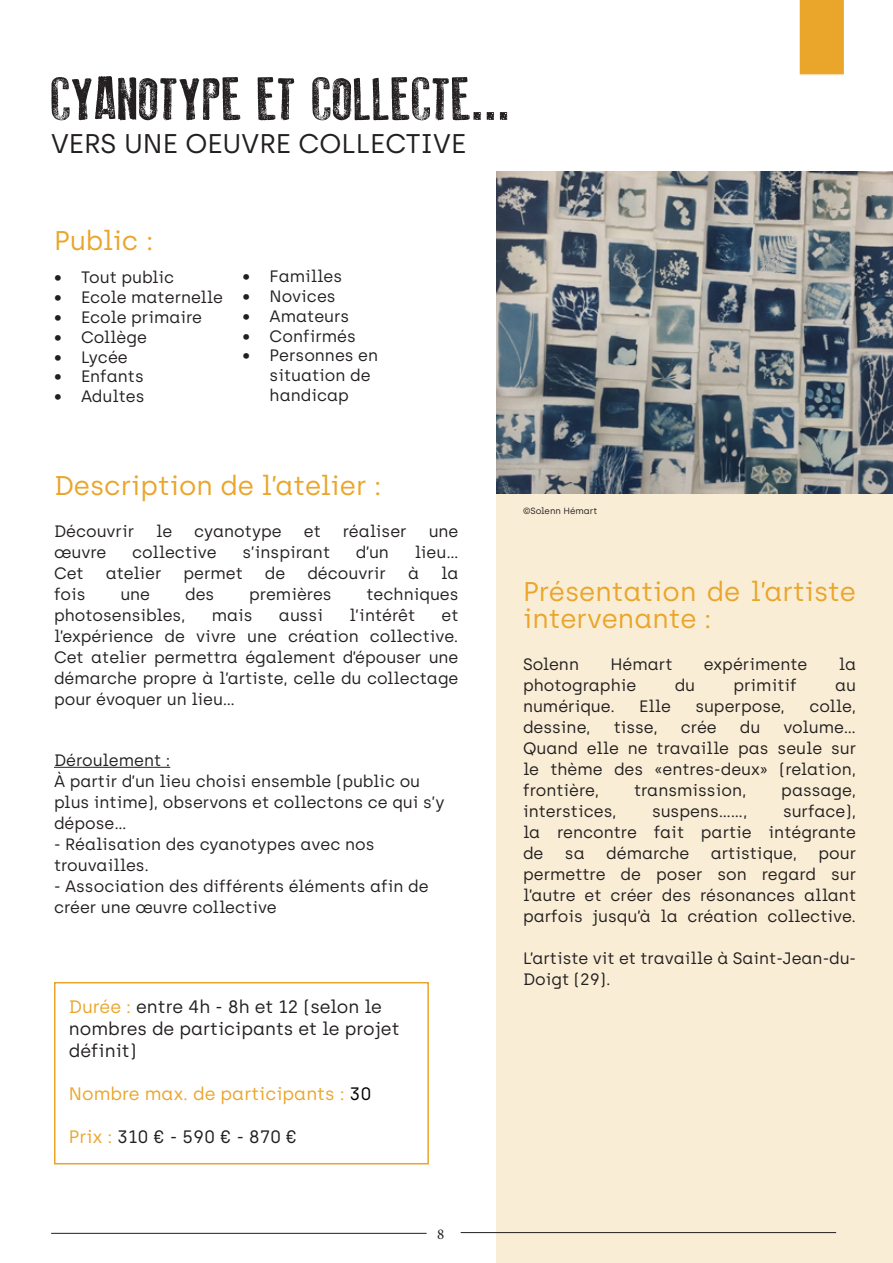
<style>
.page{position:relative;width:893px;height:1263px;background:#fff}
.page>*{position:absolute;margin:0;border:0;box-sizing:border-box;transform-origin:0 0}
.t1{font:60px "Old Press";color:#231f20}
.t2{font:27px/27px "Archia";color:#eaa52b}
.t3{font:27px "Archia";color:#231f20}
.t4{font:18px/21.6px "Archia";color:#231f20}
.t5{font:18px "Archia";color:#eaa52b}
.t6{font:16.5px/21px "Archia";color:#231f20}
.t7{font:15px "Minion Pro";color:#231f20}
.t8{font:9px "Archia";color:#231f20}
.s1{color:#eaa52b}
.s2{color:#000001}
</style>
<div class="page">
<hr style="left:0;top:234px;width:1px;height:1029px;background:#eaa52b">
<img style="left:0;top:171px;width:1px;height:510px">
<div style="left:496px;top:200px;width:397px;height:1063px;background:#faedd5"></div>
<img style="left:496px;top:171px;width:397px;height:322px">
<hr style="left:54px;top:767px;width:116px;height:1px;background:#231f20">
<svg style="left:799px;top:0;width:46px;height:76px;background:#ebaa37"></svg>
<hr style="left:51px;top:1233px;width:376px;height:1px;background:#231f20">
<hr style="left:461px;top:1232px;width:375px;height:1px;background:#231f20">
<div style="left:54px;top:982px;width:375px;height:182px;border:2px solid #eaa52b"></div>
<p class="t1" style="left:51px;top:66px;width:462px">CYANOTYPE ET COLLECTE...</p>
<p class="t3" style="left:51px;top:127px;width:416px">VERS UNE OEUVRE COLLECTIVE</p>
<p class="t2" style="left:54px;top:227px;width:101px">Public :</p>
<p class="t6" style="left:54px;top:267px;width:122px">• Tout public</p>
<p class="t6" style="left:54px;top:287px;width:171px">• Ecole maternelle</p>
<p class="t6" style="left:54px;top:307px;width:150px">• Ecole primaire</p>
<p class="t6" style="left:54px;top:326px;width:94px">• Collège</p>
<p class="t6" style="left:54px;top:346px;width:75px">• Lycée</p>
<p class="t6" style="left:54px;top:366px;width:91px">• Enfants</p>
<p class="t6" style="left:54px;top:386px;width:92px">• Adultes</p>
<p class="t6" style="left:243px;top:266px;width:101px">• Familles</p>
<p class="t6" style="left:243px;top:286px;width:95px">• Novices</p>
<p class="t6" style="left:243px;top:305px;width:108px">• Amateurs</p>
<p class="t6" style="left:243px;top:325px;width:115px">• Confirmés</p>
<p class="t6" style="left:270px;top:346px;width:110px;line-height:19.8px;text-indent:-27px">• Personnes en situation de handicap</p>
<p class="t2" style="left:54px;top:472px;width:329px">Description de l’atelier :</p>
<p class="t6" style="left:54px;top:521px;width:82px">Découvrir</p>
<p class="t6" style="left:156px;top:521px;width:18px">le</p>
<p class="t6" style="left:194px;top:521px;width:89px">cyanotype</p>
<p class="t6" style="left:304px;top:521px;width:19px">et</p>
<p class="t6" style="left:343px;top:521px;width:65px">réaliser</p>
<p class="t6" style="left:429px;top:521px;width:31px">une</p>
<p class="t6" style="left:54px;top:542px;width:54px">œuvre</p>
<p class="t6" style="left:132px;top:542px;width:86px">collective</p>
<p class="t6" style="left:242px;top:542px;width:89px">s’inspirant</p>
<p class="t6" style="left:356px;top:542px;width:35px">d’un</p>
<p class="t6" style="left:415px;top:542px;width:45px">lieu...</p>
<p class="t6" style="left:54px;top:563px;width:31px">Cet</p>
<p class="t6" style="left:106px;top:563px;width:57px">atelier</p>
<p class="t6" style="left:183px;top:563px;width:61px">permet</p>
<p class="t6" style="left:265px;top:563px;width:22px">de</p>
<p class="t6" style="left:307px;top:563px;width:80px">découvrir</p>
<p class="t6" style="left:408px;top:563px;width:13px">à</p>
<p class="t6" style="left:441px;top:563px;width:19px">la</p>
<p class="t6" style="left:54px;top:584px;width:33px">fois</p>
<p class="t6" style="left:120px;top:584px;width:31px">une</p>
<p class="t6" style="left:185px;top:584px;width:31px">des</p>
<p class="t6" style="left:249px;top:584px;width:84px">premières</p>
<p class="t6" style="left:367px;top:584px;width:93px">techniques</p>
<p class="t6" style="left:54px;top:605px;width:133px">photosensibles,</p>
<p class="t6" style="left:212px;top:605px;width:42px">mais</p>
<p class="t6" style="left:279px;top:605px;width:46px">aussi</p>
<p class="t6" style="left:349px;top:605px;width:67px">l’intérêt</p>
<p class="t6" style="left:54px;top:605px;width:406px;text-align:justify;text-indent:387px">et l’expérience de vivre une création collective.<br>Cet atelier permettra également d’épouser une démarche propre à l’artiste, celle du collectage pour évoquer un lieu...</p>
<p class="t6" style="left:54px;top:749px;width:118px">Déroulement :</p>
<p class="t6" style="left:54px;top:770px;width:392px">À partir d’un lieu choisi ensemble (public ou plus intime), observons et collectons ce qui s’y dépose...</p>
<p class="t6" style="left:54px;top:833px;width:322px">- Réalisation des cyanotypes avec nos trouvailles.</p>
<p class="t6" style="left:54px;top:875px;width:376px">- Association des différents éléments afin de créer une œuvre collective</p>
<p class="t4" style="left:69px;top:996px;width:332px"><span class="s1">Durée :</span> entre 4h - 8h et 12 (selon le nombres de participants et le projet définit)</p>
<p class="t5" style="left:69px;top:1083px;width:304px">Nombre max. de participants : <span class="s2">30</span></p>
<p class="t4" style="left:69px;top:1126px;width:230px"><span class="s1">Prix :</span> 310 € - 590 € - 870 €</p>
<p class="t8" style="left:523px;top:505px;width:76px">©Solenn Hémart</p>
<p class="t2" style="left:523px;top:578px;width:335px">Présentation de l’artiste intervenante :</p>
<p class="t6" style="left:523px;top:653px;width:58px">Solenn</p>
<p class="t6" style="left:610px;top:653px;width:64px">Hémart</p>
<p class="t6" style="left:704px;top:653px;width:105px">expérimente</p>
<p class="t6" style="left:839px;top:653px;width:19px">la</p>
<p class="t6" style="left:523px;top:674px;width:115px">photographie</p>
<p class="t6" style="left:675px;top:674px;width:22px">du</p>
<p class="t6" style="left:733px;top:674px;width:65px">primitif</p>
<p class="t6" style="left:835px;top:674px;width:22px">au</p>
<p class="t6" style="left:523px;top:695px;width:93px">numérique.</p>
<p class="t6" style="left:639px;top:695px;width:33px">Elle</p>
<p class="t6" style="left:695px;top:695px;width:91px">superpose,</p>
<p class="t6" style="left:809px;top:695px;width:48px">colle,</p>
<p class="t6" style="left:523px;top:716px;width:69px">dessine,</p>
<p class="t6" style="left:614px;top:716px;width:46px">tisse,</p>
<p class="t6" style="left:681px;top:716px;width:37px">crée</p>
<p class="t6" style="left:740px;top:716px;width:22px">du</p>
<p class="t6" style="left:523px;top:716px;width:335px;text-align:justify;text-indent:260px">volume...<br>Quand elle ne travaille pas seule sur le thème des «entres-deux» (relation, frontière,</p>
<p class="t6" style="left:634px;top:779px;width:114px">transmission,</p>
<p class="t6" style="left:781px;top:779px;width:76px">passage,</p>
<p class="t6" style="left:523px;top:800px;width:335px;text-align:justify;text-indent:260px">surface), la rencontre fait partie intégrante de</p>
<p class="t6" style="left:523px;top:800px;width:95px">interstices,</p>
<p class="t6" style="left:652px;top:800px;width:97px">suspens……,</p>
<p class="t6" style="left:565px;top:842px;width:21px">sa</p>
<p class="t6" style="left:606px;top:842px;width:85px">démarche</p>
<p class="t6" style="left:711px;top:842px;width:88px">artistique,</p>
<p class="t6" style="left:523px;top:842px;width:335px;text-align:justify;text-indent:295px">pour permettre de poser son regard sur l’autre et créer des résonances allant parfois jusqu’à la création collective.</p>
<p class="t6" style="left:523px;top:947px;width:335px">L’artiste vit et travaille à Saint-Jean-du-<br>Doigt (29).</p>
<p class="t7" style="left:437px;top:1224px;width:9px">8</p>
</div>
